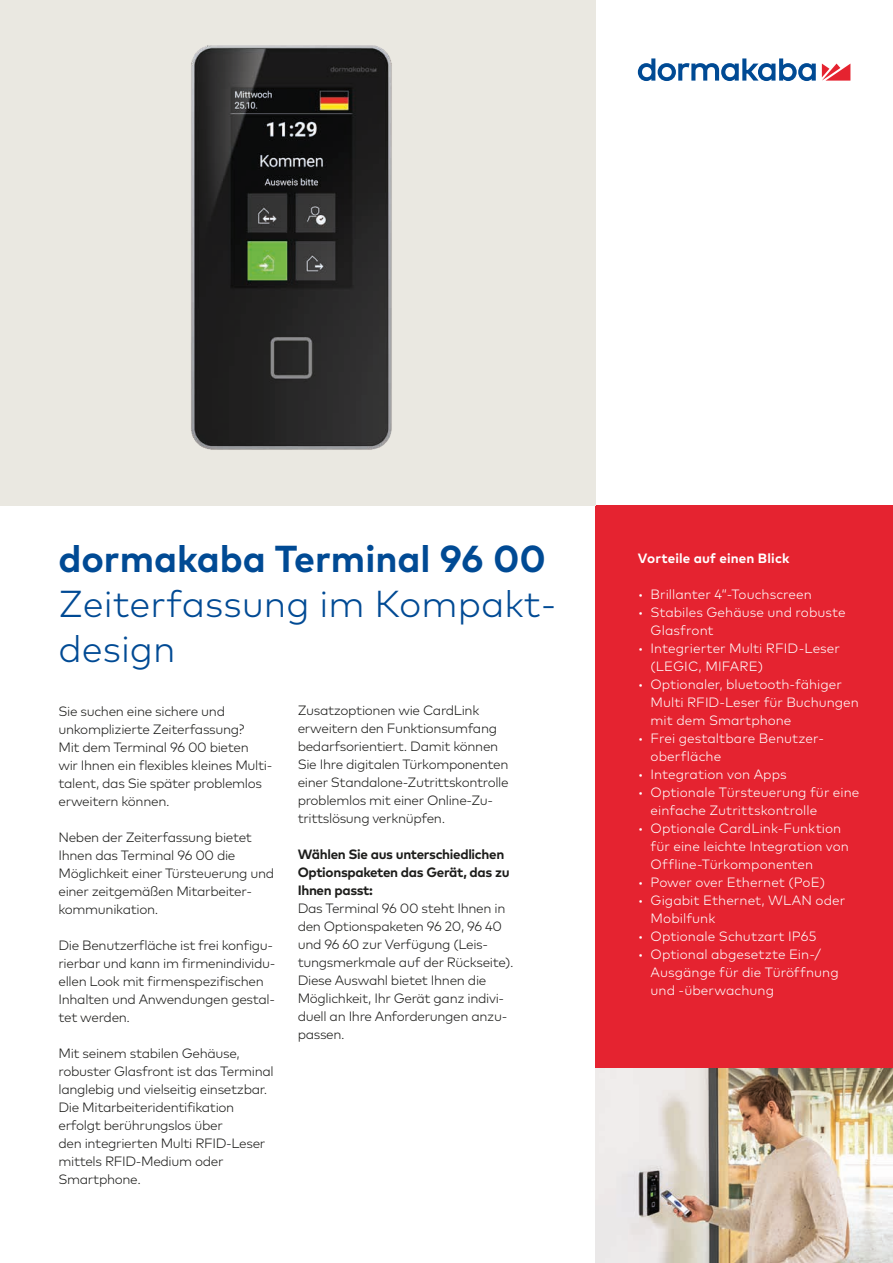
<style>
.page{position:relative;width:893px;height:1263px;background:#fff}
.page>*{position:absolute;margin:0;border:0;box-sizing:border-box;transform-origin:0 0}
.t1{font:300 37.5px/45px "Mark Pro";color:#004a94}
.t2{font:700 37.5px "Mark Pro";color:#004a94}
.t3{font:300 13.5px/18px "Mark Pro";letter-spacing:-.025em;color:#1d1d1b}
.t4{font:300 13.5px/18px "Mark Pro";letter-spacing:.005em;color:#fff}
.t5{font:700 13.5px/18px "Mark Pro";letter-spacing:-.025em;color:#1d1d1b}
.t6{font:700 13.5px "Mark Pro";letter-spacing:.01em;color:#fff}
</style>
<div class="page">
<svg style="left:822px;top:64px;width:28px;height:17px"></svg>
<svg style="left:638px;top:58px;width:178px;height:23px"></svg>
<div style="left:595px;top:505px;width:298px;height:758px;background:#e52330"></div>
<img style="left:595px;top:1069px;width:298px;height:194px">
<div style="left:0;top:0;width:595px;height:505px;background:#eae8e1"></div>
<img style="left:191px;top:45px;width:201px;height:405px">
<h1 class="t2" style="left:58px;top:530px;width:489px">dormakaba Terminal 96 00</h1>
<h1 class="t1" style="left:58px;top:578px;width:499px">Zeiterfassung im Kompakt&shy;design</h1>
<p class="t3" style="left:58px;top:701px;width:215px">Sie suchen eine sichere und unkomplizierte Zeiterfassung?<br>Mit dem Terminal 96 00 bieten<br>wir Ihnen ein flexibles kleines Multi&shy;talent, das Sie später problemlos erweitern können.</p>
<p class="t3" style="left:58px;top:827px;width:217px">Neben der Zeiterfassung bietet<br>Ihnen das Terminal 96 00 die<br>Möglichkeit einer Türsteuerung und einer zeitgemäßen Mitarbeiter&shy;kommunikation.</p>
<p class="t3" style="left:58px;top:935px;width:219px">Die Benutzerfläche ist frei konfigu&shy;rierbar und kann im firmenindividu&shy;ellen Look mit firmenspezifischen<br>Inhalten und Anwendungen gestal&shy;tet werden.</p>
<p class="t3" style="left:58px;top:1043px;width:217px">Mit seinem stabilen Gehäuse, robuster Glasfront ist das Terminal langlebig und vielseitig einsetzbar.<br>Die Mitarbeiteridentifikation erfolgt berührungslos über<br>den integrierten Multi RFID-Leser mittels RFID-Medium oder<br>Smartphone.</p>
<p class="t3" style="left:298px;top:701px;width:213px">Zusatzoptionen wie CardLink erweitern den Funktionsumfang bedarfsorientiert. Damit können<br>Sie Ihre digitalen Türkomponenten einer Standalone-Zutrittskontrolle problemlos mit einer Online-Zu&shy;trittslösung verknüpfen.</p>
<p class="t5" style="left:298px;top:844px;width:213px">Wählen Sie aus unterschiedlichen<br>Optionspaketen das Gerät, das zu<br>Ihnen passt:</p>
<p class="t3" style="left:298px;top:899px;width:218px">Das Terminal 96 00 steht Ihnen in den Optionspaketen 96 20, 96 40 und 96 60 zur Verfügung (Leis&shy;tungsmerkmale auf der Rückseite).<br>Diese Auswahl bietet Ihnen die<br>Möglichkeit, Ihr Gerät ganz indivi&shy;duell an Ihre Anforderungen anzu&shy;passen.</p>
<p class="t6" style="left:638px;top:547px;width:153px">Vorteile auf einen Blick</p>
<p class="t4" style="left:638px;top:584px;width:176px">• Brillanter 4“-Touchscreen</p>
<p class="t4" style="left:651px;top:602px;width:197px;text-indent:-13px">• Stabiles Gehäuse und robuste<br>Glasfront</p>
<p class="t4" style="left:651px;top:638px;width:191px;text-indent:-13px">• Integrierter Multi RFID-Leser (LEGIC, MIFARE)</p>
<p class="t4" style="left:651px;top:674px;width:210px;text-indent:-13px">• Optionaler, bluetooth-fähiger<br>Multi RFID-Leser für Buchungen mit dem Smartphone</p>
<p class="t4" style="left:651px;top:728px;width:175px;text-indent:-13px">• Frei gestaltbare Benutzer&shy;oberfläche</p>
<p class="t4" style="left:638px;top:764px;width:150px">• Integration von Apps</p>
<p class="t4" style="left:651px;top:782px;width:210px;text-indent:-13px">• Optionale Türsteuerung für eine einfache Zutrittskontrolle</p>
<p class="t4" style="left:651px;top:818px;width:200px;text-indent:-13px">• Optionale CardLink-Funktion für eine leichte Integration von<br>Offline-Türkomponenten</p>
<p class="t4" style="left:638px;top:872px;width:189px">• Power over Ethernet (PoE)</p>
<p class="t4" style="left:651px;top:890px;width:196px;text-indent:-13px">• Gigabit Ethernet, WLAN oder<br>Mobilfunk</p>
<p class="t4" style="left:638px;top:926px;width:180px">• Optionale Schutzart IP65</p>
<p class="t4" style="left:651px;top:944px;width:190px;text-indent:-13px">• Optional abgesetzte Ein-/<br>Ausgänge für die Türöffnung und -überwachung</p>
</div>
